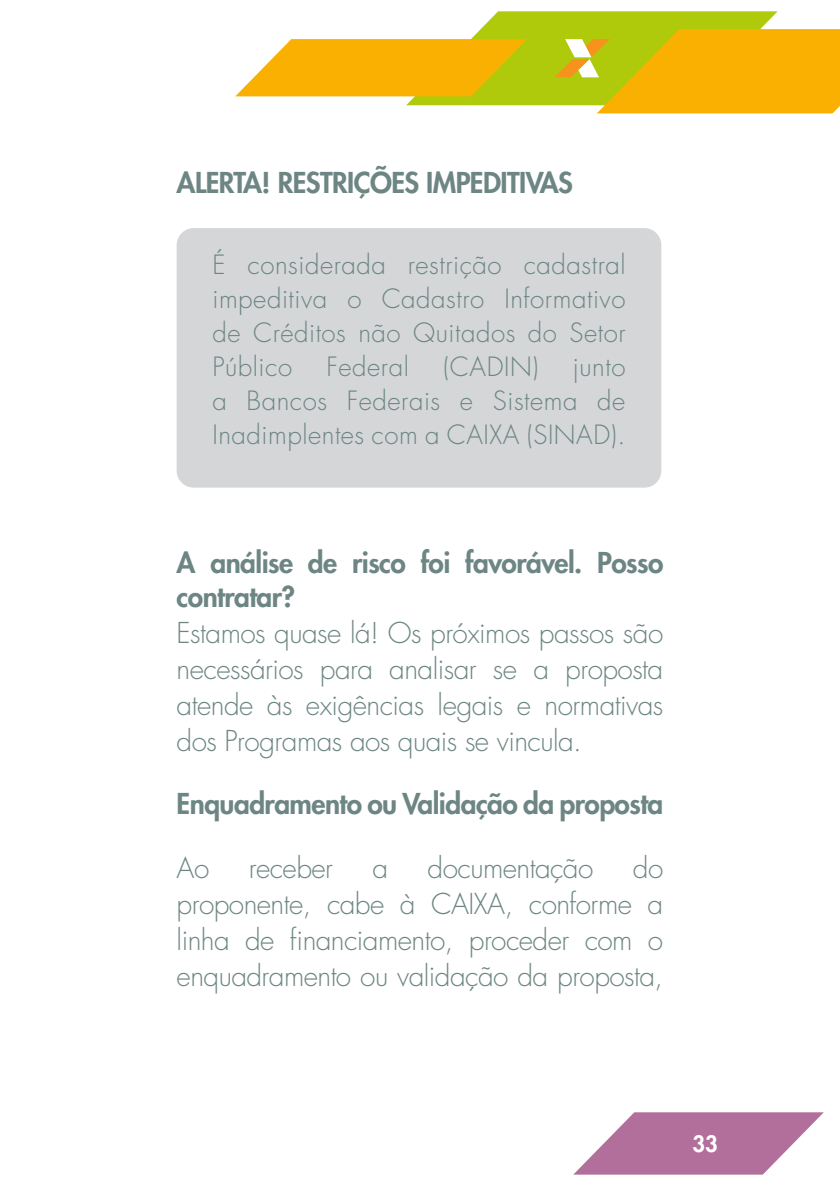
<style>
.page{position:relative;width:840px;height:1191px;background:#fff}
.page>*{position:absolute;margin:0;border:0;box-sizing:border-box;transform-origin:0 0}
.t1{font:300 28px/36px "Futura Std";letter-spacing:-.02em;color:#6d8683;text-align:justify}
.t2{font:800 28px/34px "Futura Std";letter-spacing:-.02em;color:#6d8683}
.t3{font:300 25.8px/34px "Futura Std";letter-spacing:.02em;color:#6d8683;text-align:justify}
.t4{font:800 22px "Futura Std";color:#fff}
</style>
<div class="page">
<svg style="left:574px;top:1112px;width:249px;height:62px"></svg>
<div style="left:176px;top:228px;width:485px;height:259px;background:#d5d6d8;border-radius:17px"></div>
<svg style="left:235px;top:11px;width:604px;height:102px"></svg>
<p class="t2" style="left:176px;top:166px;width:397px">ALERTA! RESTRIÇÕES IMPEDITIVAS</p>
<p class="t3" style="left:212px;top:248px;width:414px">É considerada restrição cadastral impeditiva o Cadastro Informativo de Créditos não Quitados do Setor Público</p>
<p class="t3" style="left:326px;top:350px;width:84px">Federal</p>
<p class="t3" style="left:443px;top:350px;width:97px">(CADIN)</p>
<p class="t3" style="left:212px;top:350px;width:414px;text-indent:360px">junto a Bancos Federais e Sistema de Inadimplentes com a CAIXA (SINAD).</p>
<p class="t2" style="left:176px;top:546px;width:488px">A análise de risco foi favorável. Posso contratar?</p>
<p class="t1" style="left:176px;top:616px;width:488px">Estamos quase lá! Os próximos passos são necessários para analisar se a proposta atende às exigências legais e normativas dos Programas aos quais se vincula.</p>
<p class="t2" style="left:176px;top:786px;width:488px">Enquadramento ou Validação da proposta</p>
<p class="t1" style="left:176px;top:850px;width:34px">Ao</p>
<p class="t1" style="left:249px;top:850px;width:86px">receber</p>
<p class="t1" style="left:372px;top:850px;width:17px">a</p>
<p class="t1" style="left:427px;top:850px;width:167px">documentação</p>
<p class="t1" style="left:176px;top:850px;width:488px;text-indent:456px">do proponente, cabe à CAIXA, conforme a linha de financiamento, proceder com o enquadramento ou validação da proposta,</p>
<p class="t4" style="left:692px;top:1130px;width:27px">33</p>
</div>
